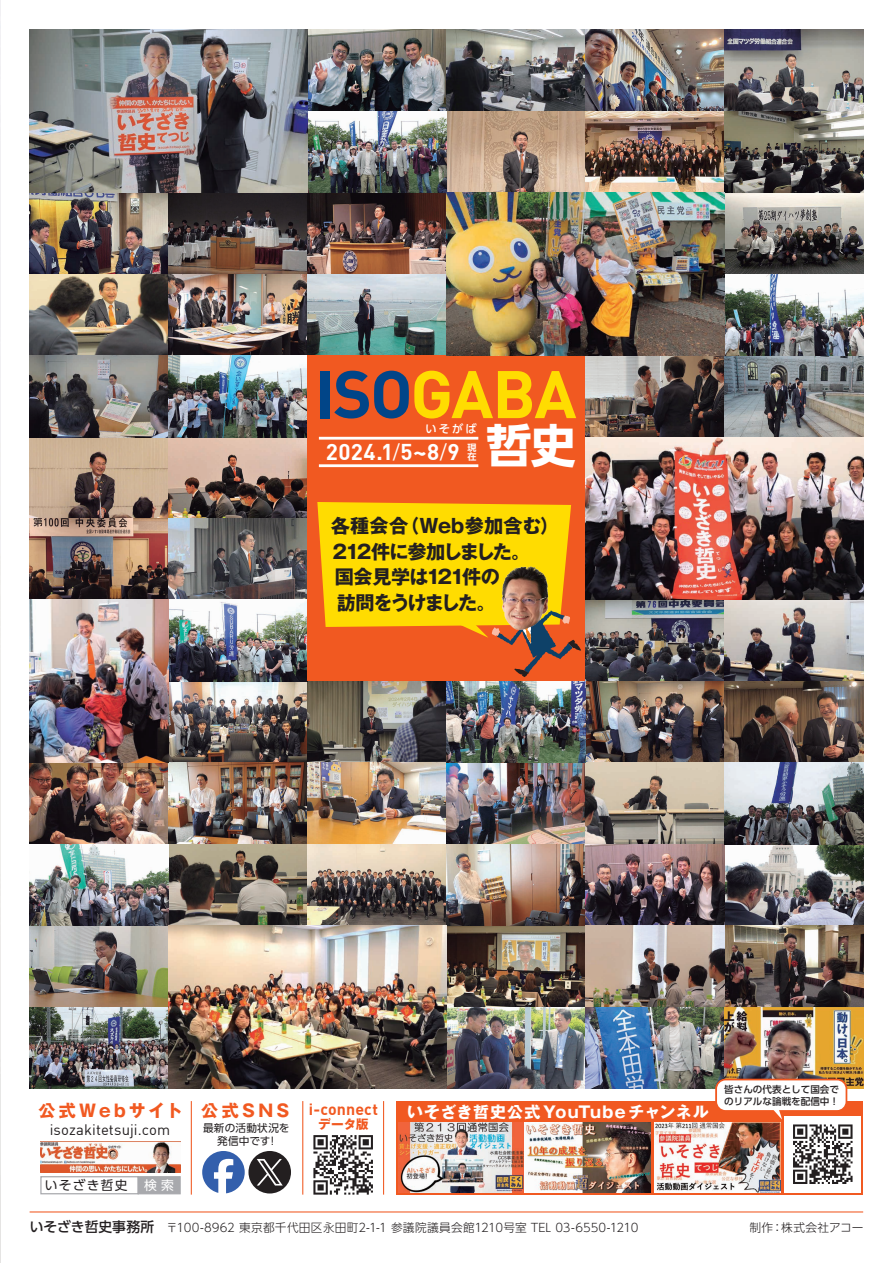
<style>
.page{position:relative;width:893px;height:1263px;background:#fff}
.page>*{position:absolute;margin:0;border:0;box-sizing:border-box;transform-origin:0 0}
.t1{font:66.15px "DIN Bold";letter-spacing:-.025em;color:#ffdc01}
.t2{font:700 45.75px "UD Shin Go Pro";color:#fff}
.t3{font:22.35px "DIN Bold";color:#fff}
.t4{font:700 19.2px/25.5px "Gothic MB101 Pro";letter-spacing:-.045em;color:#231f20}
.t5{font:700 16.95px "Gothic MB101 Pro";letter-spacing:.2em;color:#f15921}
.t6{font:700 15.9px "Gothic MB101 Pro";letter-spacing:.055em;color:#fff}
.t7{font:14.85px "DIN";letter-spacing:.005em;color:#231f20}
.t8{font:12.75px "UD Shin Go Pro";letter-spacing:.1em;color:#231f20}
.t9{font:700 12.75px "Gothic MB101 Pro";color:#f15921}
.t10{font:12.75px "UD Shin Go Pro";color:#fff}
.t11{font:300 11.7px "UD Shin Go Pro";letter-spacing:.01em;color:#231f20}
.t12{font:500 11.25px "UD Shin Go Pro";color:#fff}
.t13{font:10.65px/12.8px "UD Shin Go Pro";letter-spacing:.015em;color:#231f20;text-align:center}
.t14{font:500 9.6px/11.7px "UD Shin Go Pro";color:#231f20}
.t15{font:700 9px/9px "UD Shin Go Pro De";color:#fff}
.s1{color:#014588}
.s2{font-family:"DIN";font-size:20.1px}
.s3{font-family:"DIN Bold";font-weight:400;font-size:15.9px}
.s4{font-weight:500;font-size:13.8px}
</style>
<div class="page">
<img style="left:0;top:0;width:1px;height:1263px">
<img style="left:308px;top:30px;width:555px;height:81px">
<img style="left:308px;top:111px;width:416px;height:82px">
<img style="left:30px;top:193px;width:694px;height:163px">
<img style="left:724px;top:111px;width:139px;height:245px">
<img style="left:30px;top:356px;width:139px;height:407px">
<img style="left:585px;top:356px;width:278px;height:325px">
<img style="left:169px;top:356px;width:139px;height:325px">
<img style="left:446px;top:926px;width:278px;height:81px">
<img style="left:169px;top:681px;width:694px;height:82px">
<img style="left:30px;top:926px;width:416px;height:162px">
<img style="left:30px;top:763px;width:694px;height:163px">
<img style="left:724px;top:763px;width:139px;height:244px">
<img style="left:446px;top:1007px;width:417px;height:81px">
<div style="left:308px;top:356px;width:277px;height:325px;background:#f15921"></div>
<img style="left:30px;top:30px;width:278px;height:163px">
<div style="left:396px;top:1101px;width:467px;height:93px;background:#f15921"></div>
<hr style="left:383px;top:1101px;width:1px;height:93px;background:#f15921">
<hr style="left:191px;top:1101px;width:1px;height:93px;background:#f15921">
<hr style="left:302px;top:1101px;width:1px;height:93px;background:#f15921">
<div style="left:138px;top:1176px;width:43px;height:18px;background:#a8a9ad"></div>
<div style="left:40px;top:1176px;width:99px;height:18px;border:1px solid #a8a9ad"></div>
<hr style="left:30px;top:1211px;width:833px;height:1px;background:#f15921">
<div style="left:248px;top:1151px;width:43px;height:42px;background:#231f20;border-radius:50%"></div>
<svg style="left:257px;top:1159px;width:26px;height:26px"></svg>
<svg style="left:313px;top:1135px;width:60px;height:59px"></svg>
<div style="left:784px;top:1116px;width:77px;height:76px;background:#fff"></div>
<svg style="left:793px;top:1124px;width:59px;height:60px"></svg>
<div style="left:715px;top:1079px;width:132px;height:33px;border:3px solid #f15921;border-radius:9px"></div>
<div style="left:717px;top:1080px;width:129px;height:30px;background:#fff;border-radius:9px"></div>
<svg style="left:753px;top:1110px;width:34px;height:10px"></svg>
<img style="left:40px;top:1141px;width:141px;height:31px">
<img style="left:399px;top:1122px;width:252px;height:71px">
<img style="left:655px;top:1122px;width:126px;height:70px">
<svg style="left:202px;top:1151px;width:43px;height:42px"></svg>
<hr style="left:319px;top:437px;width:159px;height:3px;background:#fff">
<hr style="left:319px;top:464px;width:159px;height:3px;background:#fff">
<svg style="left:317px;top:502px;width:264px;height:175px"></svg>
<img style="left:498px;top:563px;width:54px;height:71px">
<h1 class="t1" style="left:314px;top:351px;width:264px"><span class="s1">ISO</span>GABA</h1>
<h2 class="t2" style="left:486px;top:408px;width:92px">哲史</h2>
<p class="t12" style="left:425px;top:420px;width:53px">いそがば</p>
<p class="t15" style="left:467px;top:442px;width:10px">現在</p>
<h3 class="t3" style="left:326px;top:437px;width:135px">2024.1<span class="s2">/</span>5~8<span class="s2">/</span>9</h3>
<h3 class="t4" style="left:331px;top:511px;width:230px">各種会合（Web参加含む）<br>212件に参加しました。<br>国会見学は121件の<br>訪問をうけました。</h3>
<h3 class="t5" style="left:38px;top:1096px;width:341px">公式Webサイト 公式SNS <span class="s3">i-connect</span></h3>
<h3 class="t6" style="left:407px;top:1098px;width:303px">いそざき哲史公式 YouTube チャンネル</h3>
<p class="t9" style="left:318px;top:1113px;width:52px">データ版</p>
<p class="t13" style="left:203px;top:1122px;width:88px">最新の活動状況を発信中です!</p>
<p class="t7" style="left:50px;top:1120px;width:122px">isozakitetsuji.com</p>
<p class="t14" style="left:724px;top:1083px;width:116px">皆さんの代表として国会でのリアルな論戦を配信中！</p>
<p class="t8" style="left:45px;top:1175px;width:84px">いそざき哲史</p>
<p class="t10" style="left:144px;top:1174px;width:31px">検 索</p>
<p class="t11" style="left:30px;top:1218px;width:610px"><span class="s4">いそざき哲史事務所</span> 〒100-8962 東京都千代田区永田町2-1-1 参議院議員会館1210号室 TEL 03-6550-1210</p>
<p class="t11" style="left:749px;top:1218px;width:115px">制作：株式会社アコー</p>
</div>
